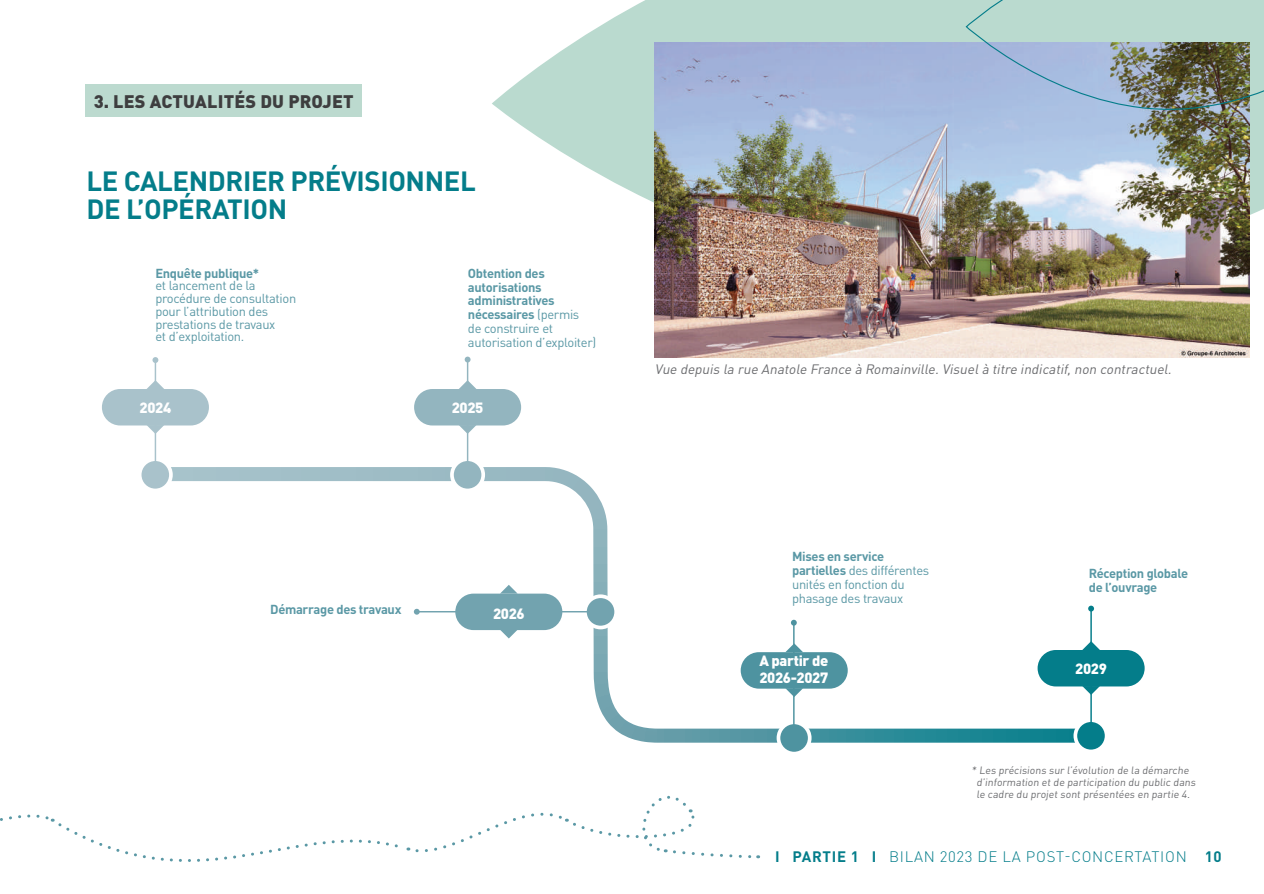
<style>
.page{position:relative;width:1264px;height:894px;background:#fff}
.page>*{position:absolute;margin:0;border:0;box-sizing:border-box;transform-origin:0 0}
.t1{font:700 27.45px/27.5px "DIN Pro";letter-spacing:-.015em;color:#047d8a}
.t2{font:900 18px "DIN Pro";letter-spacing:.01em;color:#3e3e3f}
.t3{font:300 15px "DIN Pro";letter-spacing:.05em;color:#047d8a}
.t4{font:900 14.7px/17.1px "DIN Pro";letter-spacing:-.025em;color:#fff}
.t5{font:italic 13.5px "DIN Pro";color:#6c6d70}
.t6{font:12.9px/12.8px "DIN Pro";letter-spacing:-.025em;color:#5a98a5}
.t7{font:700 12.9px/13.8px "DIN Pro";letter-spacing:-.025em;color:#5a98a5}
.t8{font:10.5px/12px "DIN Pro";color:#6c6d70}
.s1{font-weight:400}
.s2{font-weight:700}
</style>
<div class="page">
<svg style="left:492px;top:0;width:772px;height:278px;fill:#badacf"></svg>
<svg style="left:172px;top:467px;width:923px;height:275px"></svg>
<div style="left:102px;top:389px;width:107px;height:36px;background:#a9c2cb;border-radius:18px"></div>
<svg style="left:147px;top:380px;width:17px;height:9px"></svg>
<svg style="left:147px;top:425px;width:17px;height:9px"></svg>
<div style="left:741px;top:652px;width:107px;height:36px;background:#4e93a0;border-radius:18px"></div>
<svg style="left:785px;top:643px;width:18px;height:9px"></svg>
<svg style="left:785px;top:688px;width:18px;height:9px"></svg>
<div style="left:1038px;top:650px;width:107px;height:36px;background:#047d8a;border-radius:18px"></div>
<svg style="left:1082px;top:641px;width:18px;height:9px"></svg>
<svg style="left:1082px;top:686px;width:18px;height:9px"></svg>
<div style="left:414px;top:389px;width:107px;height:36px;background:#93b5bf;border-radius:18px"></div>
<svg style="left:459px;top:380px;width:17px;height:9px"></svg>
<svg style="left:459px;top:425px;width:17px;height:9px"></svg>
<div style="left:455px;top:593px;width:107px;height:37px;background:#72a3af;border-radius:18px"></div>
<svg style="left:500px;top:585px;width:18px;height:8px"></svg>
<svg style="left:500px;top:630px;width:18px;height:8px"></svg>
<div style="left:140px;top:459px;width:31px;height:31px;background:#a9c2cb;border-radius:50%"></div>
<div style="left:138px;top:457px;width:35px;height:35px;border:4px solid #fff;border-radius:50%"></div>
<div style="left:778px;top:722px;width:32px;height:31px;background:#4e93a0;border-radius:50%"></div>
<div style="left:777px;top:720px;width:34px;height:35px;border:4px solid #fff;border-radius:50%"></div>
<div style="left:1075px;top:720px;width:32px;height:31px;background:#047d8a;border-radius:50%"></div>
<div style="left:1073px;top:718px;width:35px;height:35px;border:4px solid #fff;border-radius:50%"></div>
<div style="left:452px;top:459px;width:31px;height:31px;background:#93b5bf;border-radius:50%"></div>
<div style="left:450px;top:457px;width:35px;height:35px;border:4px solid #fff;border-radius:50%"></div>
<div style="left:585px;top:596px;width:31px;height:31px;background:#72a3af;border-radius:50%"></div>
<div style="left:583px;top:594px;width:35px;height:35px;border:4px solid #fff;border-radius:50%"></div>
<hr style="left:155px;top:360px;width:1px;height:115px;background:#a9c2cb">
<svg style="left:152px;top:357px;width:6px;height:6px"></svg>
<hr style="left:417px;top:611px;width:178px;height:1px;background:#72a3af">
<svg style="left:414px;top:609px;width:6px;height:5px"></svg>
<hr style="left:1090px;top:608px;width:2px;height:125px;background:#047d8a">
<svg style="left:1088px;top:605px;width:6px;height:6px"></svg>
<hr style="left:467px;top:359px;width:1px;height:116px;background:#93b5bf">
<svg style="left:465px;top:356px;width:6px;height:6px"></svg>
<hr style="left:793px;top:622px;width:2px;height:116px;background:#4e93a0">
<svg style="left:791px;top:620px;width:6px;height:5px"></svg>
<div style="left:85px;top:84px;width:277px;height:33px;background:#bcdacf"></div>
<img style="left:655px;top:43px;width:595px;height:315px">
<svg style="left:0;top:795px;width:759px;height:67px"></svg>
<svg style="left:966px;top:0;width:298px;height:110px;background:#9db2b5"></svg>
<h2 class="t2" style="left:94px;top:86px;width:261px">3. LES ACTUALITÉS DU PROJET</h2>
<h1 class="t1" style="left:87px;top:164px;width:391px">LE CALENDRIER PRÉVISIONNEL<br>DE L’OPÉRATION</h1>
<p class="t7" style="left:155px;top:265px;width:105px">Enquête publique*</p>
<p class="t6" style="left:155px;top:278px;width:142px">et lancement de la procédure de consultation pour l’attribution des prestations de travaux<br>et d’exploitation.</p>
<p class="t4" style="left:140px;top:397px;width:33px">2024</p>
<p class="t7" style="left:468px;top:265px;width:130px">Obtention des autorisations administratives nécessaires <span class="s1">(permis<br>de construire et autorisation d’exploiter)</span></p>
<p class="t4" style="left:452px;top:397px;width:33px">2025</p>
<p class="t7" style="left:270px;top:601px;width:133px">Démarrage des travaux</p>
<p class="t4" style="left:493px;top:603px;width:33px">2026</p>
<p class="t5" style="left:655px;top:358px;width:521px">Vue depuis la rue Anatole France à Romainville.Visuelà titre indicatif,non contractuel.</p>
<p class="t6" style="left:792px;top:548px;width:139px;line-height:13.8px"><span class="s2">Mises en service partielles</span> des différentes unités en fonction du phasage des travaux</p>
<p class="t4" style="left:759px;top:650px;width:70px">A partir de<br>2026-2027</p>
<p class="t7" style="left:1089px;top:565px;width:101px">Réception globale de l’ouvrage</p>
<p class="t4" style="left:1075px;top:658px;width:33px">2029</p>
<p class="t8" style="left:976px;top:763px;width:222px;text-indent:-5px">* Les précisions sur l’évolution de la démarche d’information et de participation du public dans le cadre du projet sont présentées en partie 4.</p>
<p class="t3" style="left:775px;top:844px;width:448px"><span class="s2">I PARTIE 1 I</span> BILAN 2023 DE LA POST-CONCERTATION <span class="s2">10</span></p>
</div>
